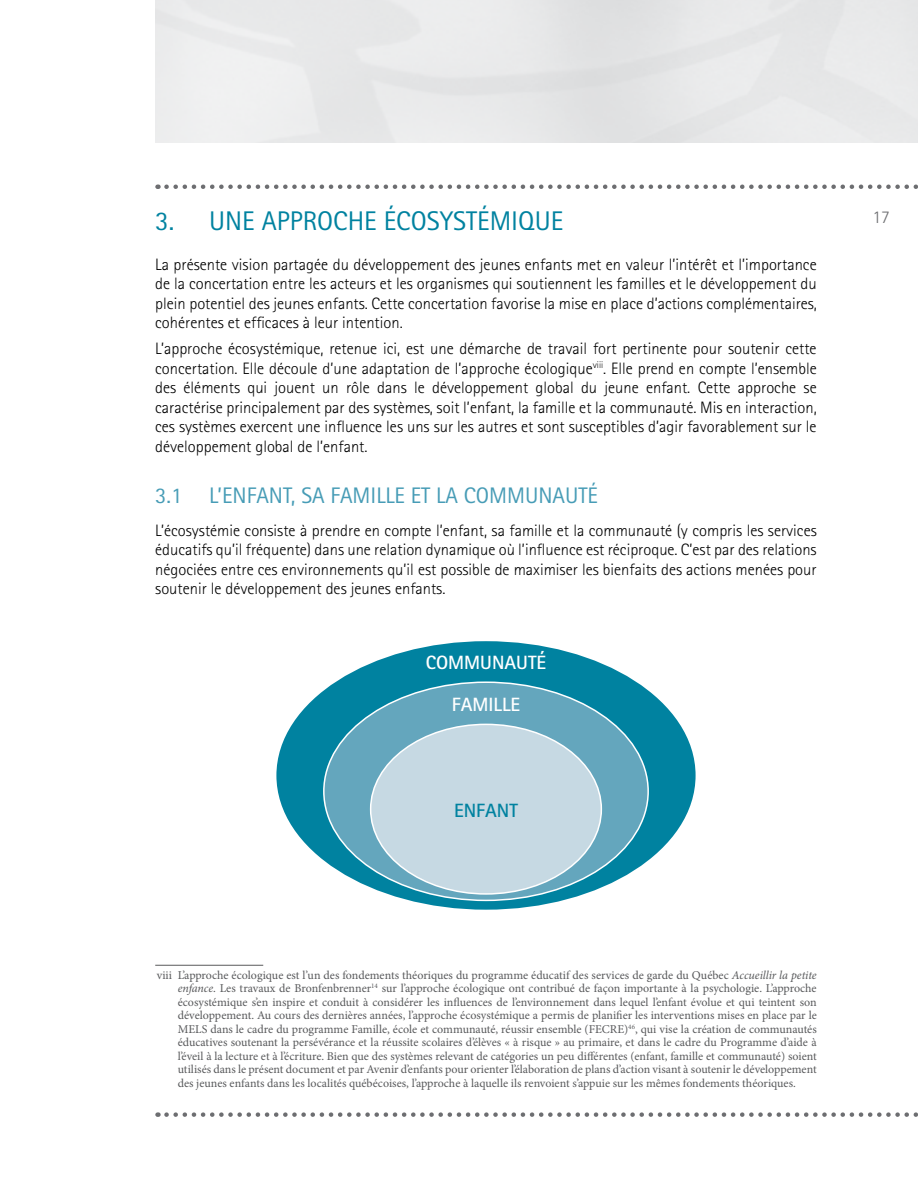
<style>
.page{position:relative;width:918px;height:1188px;background:#fff}
.page>*{position:absolute;margin:0;border:0;box-sizing:border-box;transform-origin:0 0}
.Titre_1{font:27px "Rotis Sans Serif";color:#0082a0}
.sous-titre{font:22.5px "Rotis Sans Serif";color:#479cb6}
.sous-titre-2{font:700 19.2px "Rotis Sans Serif";color:#fff}
.sous-titre-3{font:700 19.2px "Rotis Sans Serif";color:#0082a0}
.t1{font:300 18px "Rotis Sans Serif";color:#6d6e71}
.texte_courant{font:300 16.5px/19.5px "Rotis Sans Serif";color:#000;text-align:justify}
.note_bas_page{font:12px/13.5px "Minion Pro";color:#58595b;text-align:justify}
.s1{font-style:italic}
</style>
<div class="page">
<svg style="left:166px;top:184px;width:752px;height:5px"></svg>
<svg style="left:166px;top:1112px;width:752px;height:5px"></svg>
<hr style="left:155px;top:965px;width:108px;height:1px;background:#58595b">
<div style="left:276px;top:641px;width:420px;height:269px;background:#0082a0;border-radius:50%"></div>
<div style="left:324px;top:682px;width:324px;height:218px;background:#64a6bd;border-radius:50%"></div>
<div style="left:371px;top:724px;width:230px;height:170px;background:#c6d9e3;border-radius:50%"></div>
<p class="Titre_1" style="left:155px;top:205px;width:409px">3. UNE APPROCHE ÉCOSYSTÉMIQUE</p>
<p class="texte_courant" style="left:155px;top:254px;width:663px">La présente vision partagée du développement des jeunes enfants met en valeur l’intérêt et l’importance de la concertation entre les acteurs et les organismes qui soutiennent les familles et le développement du plein potentiel des jeunes enfants. Cette concertation favorise la mise en place d’actions complémentaires, cohérentes et efficaces à leur intention.</p>
<p class="texte_courant" style="left:155px;top:339px;width:663px">L’approche écosystémique, retenue ici, est une démarche de travail fort pertinente pour soutenir cette concertation. Elle découle d’une adaptation de l’approche écologique<sup>viii</sup>. Elle prend en compte l’ensemble des éléments qui jouent un rôle dans le développement global du jeune enfant. Cette approche se caractérise principalement par des systèmes, soit l’enfant, la famille et la communauté. Mis en interaction, ces systèmes exercent une influence les uns sur les autres et sont susceptibles d’agir favorablement sur le développement global de l’enfant.</p>
<p class="sous-titre" style="left:155px;top:482px;width:444px">3.1 L’ENFANT, SA FAMILLE ET LA COMMUNAUTÉ</p>
<p class="texte_courant" style="left:155px;top:521px;width:663px">L’écosystémie consiste à prendre en compte l’enfant, sa famille et la communauté (y compris les services éducatifs qu’il fréquente) dans une relation dynamique où l’influence est réciproque. C’est par des relations négociées entre ces environnements qu’il est possible de maximiser les bienfaits des actions menées pour soutenir le développement des jeunes enfants.</p>
<p class="sous-titre-2" style="left:426px;top:650px;width:122px">COMMUNAUTÉ</p>
<p class="sous-titre-2" style="left:452px;top:692px;width:70px">FAMILLE</p>
<p class="sous-titre-3" style="left:454px;top:798px;width:65px">ENFANT</p>
<p class="t1" style="left:873px;top:207px;width:19px">17</p>
<p class="note_bas_page" style="left:178px;top:968px;width:641px;text-indent:-21px">viii L’approche écologique est l’un des fondements théoriques du programme éducatif des services de garde du Québec <span class="s1">Accueillir la petite enfance</span>. Les travaux de Bronfenbrenner<sup>14</sup> sur l’approche écologique ont contribué de façon importante à la psychologie. L’approche écosystémique s’en inspire et conduit à considérer les influences de l’environnement dans lequel l’enfant évolue et qui teintent son développement. Au cours des dernières années, l’approche écosystémique a permis de planifier les interventions mises en place par le MELS dans le cadre du programme Famille, école et communauté, réussir ensemble (FECRE)<sup>46</sup>, qui vise la création de communautés éducatives soutenant la persévérance et la réussite scolaires d’élèves « à risque » au primaire, et dans le cadre du Programme d’aide à l’éveil à la lecture et à l’écriture. Bien que des systèmes relevant de catégories un peu différentes (enfant, famille et communauté) soient utilisés dans le présent document et par Avenir d’enfants pour orienter l’élaboration de plans d’action visant à soutenir le développement des jeunes enfants dans les localités québécoises, l’approche à laquelle ils renvoient s’appuie sur les mêmes fondements théoriques.</p>
</div>
